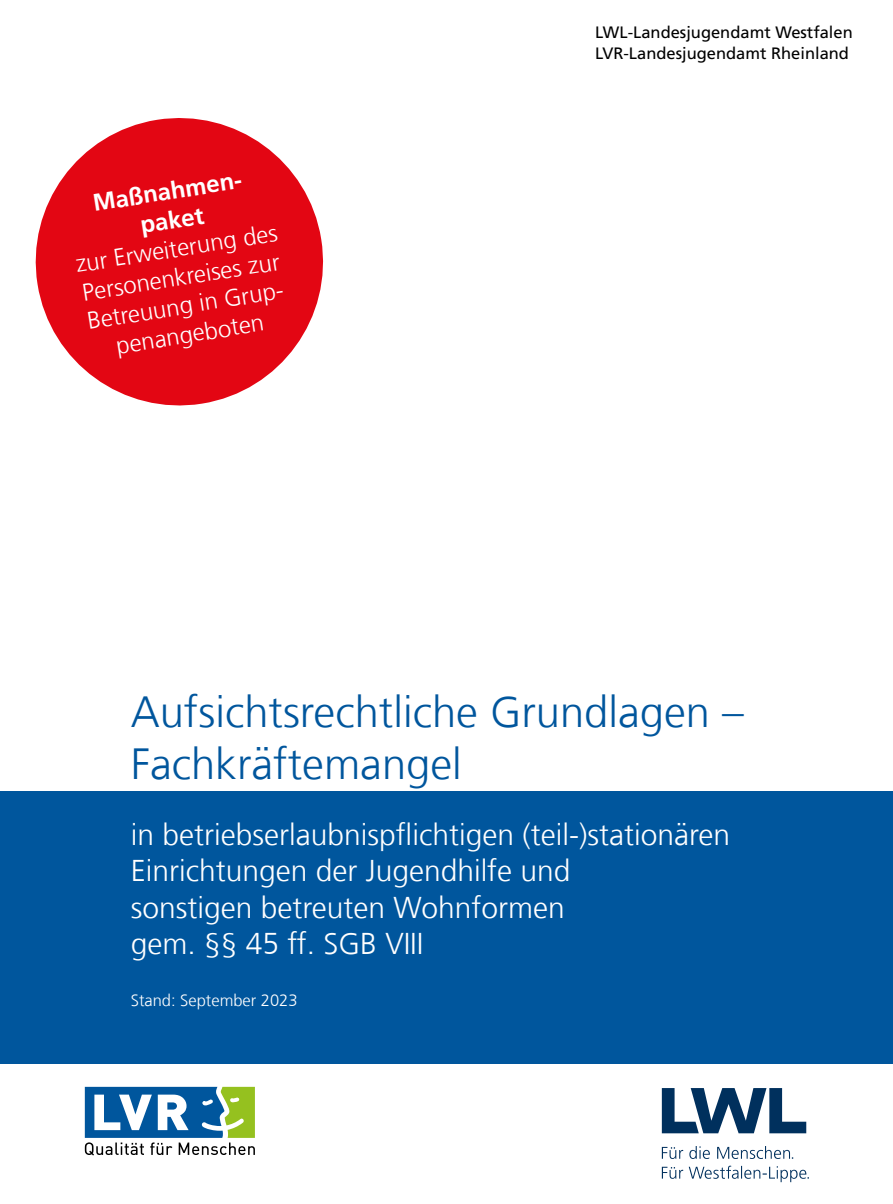
<style>
.page{position:relative;width:893px;height:1204px;background:#fff}
.page>*{position:absolute;margin:0;border:0;box-sizing:border-box;transform-origin:0 0}
.t1{font:300 43.5px/52.2px "Frutiger LT Com";color:#00569d}
.t2{font:300 30px/36px "Frutiger LT Com";color:#fff}
.t3{font:300 24px/28.8px "Frutiger LT Com";color:#fff;text-align:center}
.t4{font:700 24px/28.8px "Frutiger LT Com";color:#fff;text-align:center}
.t5{font:16.5px/21.3px "Frutiger LT Com";color:#000}
.t6{font:300 16.5px "Frutiger LT Com";color:#fff}
</style>
<div class="page">
<div style="left:0;top:791px;width:893px;height:272px;background:#00569d"></div>
<svg style="left:85px;top:1086px;width:170px;height:69px"></svg>
<svg style="left:662px;top:1088px;width:144px;height:45px"></svg>
<svg style="left:662px;top:1165px;width:147px;height:17px"></svg>
<svg style="left:662px;top:1146px;width:131px;height:12px"></svg>
<svg style="left:35px;top:118px;width:289px;height:288px;fill:#e30613"></svg>
<p class="t4" style="left:91px;top:189px;width:156px;rotate:-9deg">Maßnahmen&shy;paket</p>
<p class="t3" style="left:74px;top:250px;width:219px;rotate:-9deg">zur Erweiterung des<br>Personenkreises zur<br>Betreuung in Grup&shy;penangeboten</p>
<p class="t5" style="left:595px;top:22px;width:259px">LWL-Landesjugendamt Westfalen<br>LVR-Landesjugendamt Rheinland</p>
<h1 class="t1" style="left:131px;top:686px;width:615px">Aufsichtsrechtliche Grundlagen –<br>Fachkräftemangel</h1>
<p class="t2" style="left:131px;top:817px;width:601px">in betriebserlaubnispflichtigen (teil-)stationären Einrichtungen der Jugendhilfe und<br>sonstigen betreuten Wohnformen<br>gem. §§ 45 ff. SGB VIII</p>
<p class="t6" style="left:131px;top:990px;width:168px">Stand: September 2023</p>
</div>
